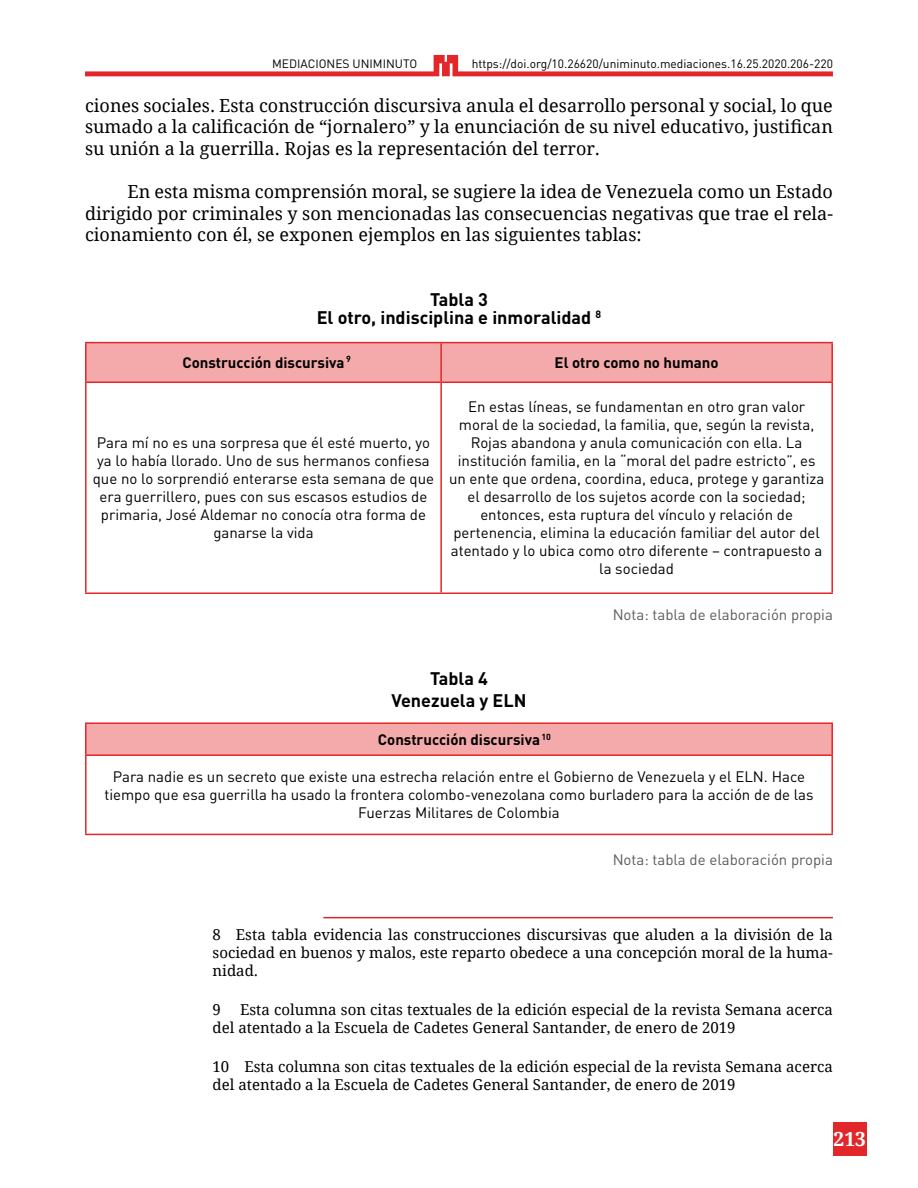
<style>
.page{position:relative;width:918px;height:1188px;background:#fff}
.page>*{position:absolute;margin:0;border:0;box-sizing:border-box;transform-origin:0 0}
.t1{font:700 19.35px "Droid Serif";color:#fff}
.t2{font:18px/21.6px "Droid Serif";color:#000;text-align:justify}
.t3{font:700 18px/18px "DIN Pro";color:#000;text-align:center}
.t4{font:15px/18px "DIN Pro";color:#000;text-align:center}
.t5{font:15px/18px "Droid Serif";color:#000}
.t6{font:700 15px "DIN Pro";color:#000}
.t7{font:15px "DIN Pro";color:#5c5c5c}
.t8{font:12px "DIN Pro";color:#000}
.t9{font:700 8.7px "DIN Pro";color:#000}
</style>
<div class="page">
<svg style="left:85px;top:55px;width:748px;height:21px"></svg>
<div style="left:87px;top:343px;width:744px;height:39px;background:#f4a9aa"></div>
<hr style="left:440px;top:343px;width:2px;height:39px;background:#e2272b">
<hr style="left:85px;top:382px;width:356px;height:1px;background:#e2272b">
<hr style="left:441px;top:382px;width:392px;height:1px;background:#e2272b">
<hr style="left:440px;top:383px;width:2px;height:209px;background:#e2272b">
<hr style="left:85px;top:342px;width:356px;height:1px;background:#e2272b">
<hr style="left:85px;top:343px;width:2px;height:39px;background:#e2272b">
<hr style="left:441px;top:342px;width:392px;height:1px;background:#e2272b">
<hr style="left:831px;top:343px;width:2px;height:39px;background:#e2272b">
<hr style="left:85px;top:383px;width:2px;height:209px;background:#e2272b">
<hr style="left:831px;top:383px;width:2px;height:209px;background:#e2272b">
<hr style="left:85px;top:592px;width:356px;height:2px;background:#e2272b">
<hr style="left:441px;top:592px;width:392px;height:2px;background:#e2272b">
<div style="left:86px;top:723px;width:746px;height:32px;background:#f4a9aa"></div>
<hr style="left:85px;top:754px;width:748px;height:2px;background:#e2272b">
<hr style="left:85px;top:722px;width:748px;height:2px;background:#e2272b">
<hr style="left:85px;top:724px;width:2px;height:30px;background:#e2272b">
<hr style="left:831px;top:724px;width:2px;height:30px;background:#e2272b">
<hr style="left:85px;top:756px;width:2px;height:78px;background:#e2272b">
<hr style="left:831px;top:756px;width:2px;height:78px;background:#e2272b">
<hr style="left:85px;top:834px;width:748px;height:1px;background:#e2272b">
<hr style="left:323px;top:917px;width:510px;height:1px;background:#e2272b">
<div style="left:833px;top:1122px;width:34px;height:33px;background:#e2272b"></div>
<p class="t8" style="left:272px;top:54px;width:147px">MEDIACIONES UNIMINUTO</p>
<p class="t8" style="left:472px;top:54px;width:363px">https://doi.org/10.26620/uniminuto.mediaciones.16.25.2020.206-220</p>
<p class="t2" style="left:85px;top:94px;width:749px">ciones sociales. Esta construcción discursiva anula el desarrollo personal y social, lo que sumado a la calificación de “jornalero” y la enunciación de su nivel educativo, justifican su unión a la guerrilla. Rojas es la representación del terror.</p>
<p class="t2" style="left:85px;top:180px;width:749px;text-indent:43px">En esta misma comprensión moral, se sugiere la idea de Venezuela como un Estado dirigido por criminales y son mencionadas las consecuencias negativas que trae el rela&shy;cionamiento con él, se exponen ejemplos en las siguientes tablas:</p>
<p class="t3" style="left:317px;top:288px;width:286px">Tabla 3<br>El otro, indisciplina e inmoralidad <sup>8</sup></p>
<p class="t9" style="left:346px;top:351px;width:6px">9</p>
<p class="t6" style="left:182px;top:350px;width:164px">Construcción discursiva</p>
<p class="t6" style="left:555px;top:350px;width:166px">El otro como no humano</p>
<p class="t4" style="left:93px;top:432px;width:343px">Para mí no es una sorpresa que él esté muerto, yo ya lo había llorado. Uno de sus hermanos confiesa que no lo sorprendió enterarse esta semana de que era guerrillero, pues con sus escasos estudios de primaria, José Aldemar no conocía otra forma de ganarse la vida</p>
<p class="t4" style="left:449px;top:396px;width:377px">En estas líneas, se fundamentan en otro gran valor moral de la sociedad, la familia, que, según la revista, Rojas abandona y anula comunicación con ella. La institución familia, en la “moral del padre estricto”, es un ente que ordena, coordina, educa, protege y garantiza el desarrollo de los sujetos acorde con la sociedad; entonces, esta ruptura del vínculo y relación de pertenencia, elimina la educación familiar del autor del atentado y lo ubica como otro diferente – contrapuesto a la sociedad</p>
<p class="t7" style="left:613px;top:603px;width:222px">Nota: tabla de elaboración propia</p>
<p class="t3" style="left:391px;top:666px;width:137px;line-height:21.6px">Tabla 4<br>Venezuela y ELN</p>
<p class="t6" style="left:378px;top:727px;width:164px">Construcción discursiva</p>
<p class="t4" style="left:104px;top:766px;width:711px">Para nadie es un secreto que existe una estrecha relación entre el Gobierno de Venezuela y el ELN. Hace tiempo que esa guerrilla ha usado la frontera colombo-venezolana como burladero para la acción de de las<br>Fuerzas Militares de Colombia</p>
<p class="t9" style="left:541px;top:729px;width:11px">10</p>
<p class="t7" style="left:613px;top:847px;width:222px">Nota: tabla de elaboración propia</p>
<p class="t5" style="left:213px;top:925px;width:622px;text-align:justify">8 Esta tabla evidencia las construcciones discursivas que aluden a la división de la sociedad en buenos y malos, este reparto obedece a una concepción moral de la huma&shy;nidad.</p>
<p class="t5" style="left:213px;top:1000px;width:10px">9</p>
<p class="t5" style="left:213px;top:1000px;width:622px;text-indent:28px">Esta columna son citas textuales de la edición especial de la revista Semana acerca del atentado a la Escuela de Cadetes General Santander, de enero de 2019</p>
<p class="t5" style="left:213px;top:1057px;width:622px">10 Esta columna son citas textuales de la edición especial de la revista Semana acerca del atentado a la Escuela de Cadetes General Santander, de enero de 2019</p>
<p class="t1" style="left:834px;top:1126px;width:34px">213</p>
</div>
